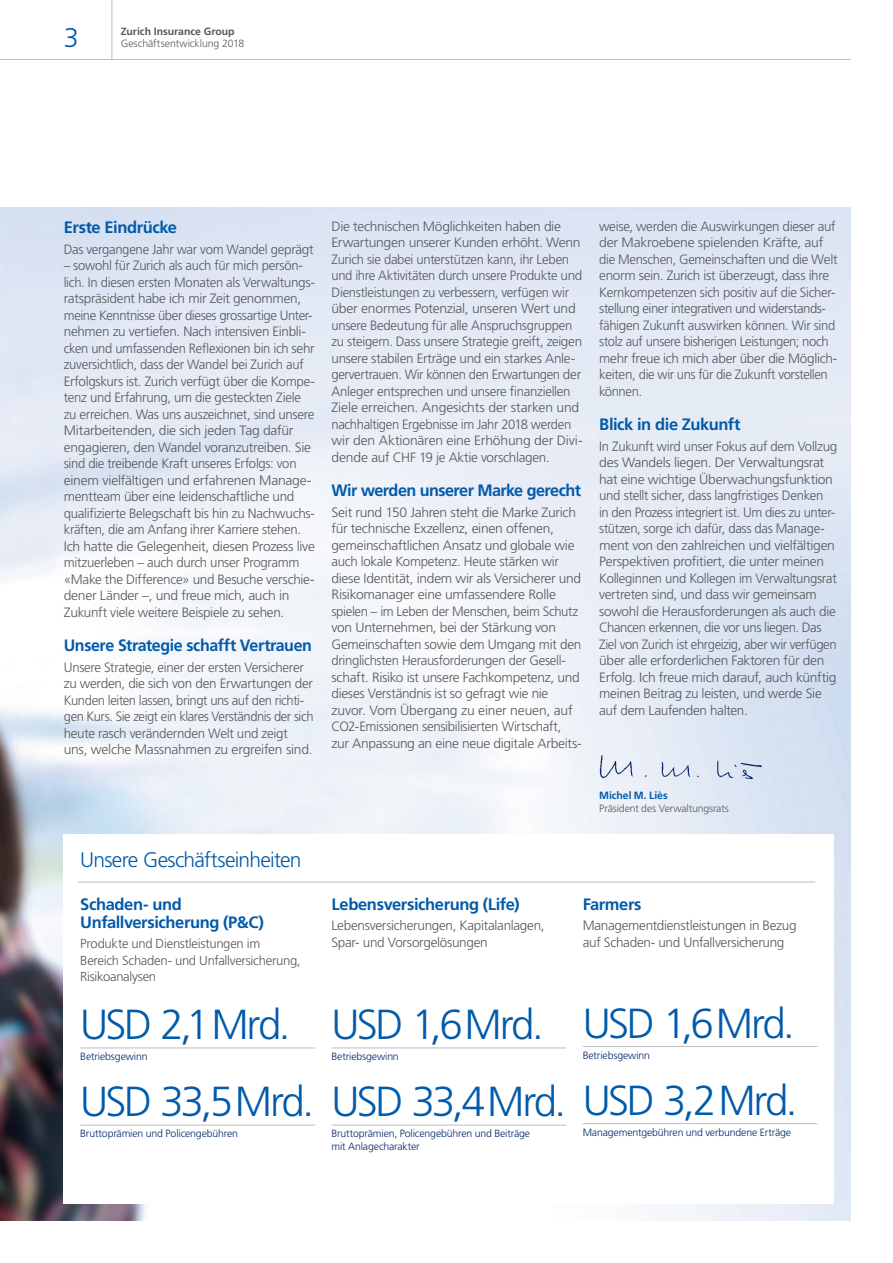
<style>
.page{position:relative;width:893px;height:1263px;background:#fff}
.page>*{position:absolute;margin:0;border:0;box-sizing:border-box;transform-origin:0 0}
.t1{font:300 42px "Frutiger LT Std";letter-spacing:-.055em;color:#015aaa}
.t2{font:300 27px "Frutiger LT Std";color:#015aaa}
.t3{font:300 21px "Frutiger LT Std";letter-spacing:-.035em;color:#015aaa}
.t4{font:700 16.5px/18px "Frutiger LT Std";letter-spacing:-.025em;color:#015aaa}
.t5{font:300 13.5px/16.5px "Frutiger LT Std";letter-spacing:-.025em;color:#57585a}
.t6{font:300 13.05px/16.5px "Frutiger LT Std";letter-spacing:-.02em;color:#57585a}
.t7{font:300 10.5px/12.8px "Frutiger LT Std";letter-spacing:-.015em;color:#04286b}
.t8{font:300 10.5px "Frutiger LT Std";letter-spacing:-.01em;color:#57585a}
.t9{font:700 10.5px "Frutiger LT Std";color:#57585a}
.t10{font:700 10.5px "Frutiger LT Std";letter-spacing:-.005em;color:#015aaa}
</style>
<div class="page">
<img style="left:0;top:208px;width:850px;height:1012px">
<div style="left:64px;top:835px;width:770px;height:369px;background:#fff"></div>
<hr style="left:78px;top:882px;width:737px;height:1px;background:#bcbdc0">
<hr style="left:0;top:59px;width:850px;height:1px;background:#bcbdc0">
<hr style="left:112px;top:0;width:1px;height:60px;background:#bcbdc0">
<img style="left:599px;top:753px;width:170px;height:27px">
<hr style="left:80px;top:1047px;width:235px;height:1px;background:#bcbdc0">
<hr style="left:80px;top:1125px;width:235px;height:1px;background:#bcbdc0">
<hr style="left:331px;top:1047px;width:235px;height:1px;background:#bcbdc0">
<hr style="left:331px;top:1125px;width:235px;height:1px;background:#bcbdc0">
<hr style="left:583px;top:1046px;width:234px;height:1px;background:#bcbdc0">
<hr style="left:583px;top:1123px;width:234px;height:1px;background:#bcbdc0">
<p class="t9" style="left:121px;top:25px;width:115px">Zurich Insurance Group</p>
<h2 class="t2" style="left:64px;top:22px;width:17px">3</h2>
<p class="t8" style="left:121px;top:37px;width:125px">Geschäftsentwicklung 2018</p>
<p class="t4" style="left:64px;top:218px;width:115px">Erste Eindrücke</p>
<p class="t5" style="left:64px;top:241px;width:251px">Das vergangene Jahr war vom Wandel geprägt</p>
<p class="t5" style="left:64px;top:257px;width:253px">– sowohl für Zurich als auch für mich persön&shy;lich. In diesen ersten Monaten als Verwaltungs&shy;ratspräsident habe ich mir Zeit genommen, meine Kenntnisse über dieses grossartige Unter&shy;nehmen zu vertiefen. Nach intensiven Einbli&shy;cken und umfassenden Reflexionen bin ich sehr zuversichtlich, dass der Wandel bei Zurich auf Erfolgskurs ist. Zurich verfügt über die Kompe&shy;tenz und Erfahrung, um die gesteckten Ziele zu erreichen. Was uns auszeichnet, sind unsere Mitarbeitenden, die sich jeden Tag dafür engagieren, den Wandel voranzutreiben. Sie sind die treibende Kraft unseres Erfolgs: von einem vielfältigen und erfahrenen Manage&shy;mentteam über eine leidenschaftliche und qualifizierte Belegschaft bis hin zu Nachwuchs&shy;kräften, die am Anfang ihrer Karriere stehen.<br>Ich hatte die Gelegenheit, diesen Prozess live mitzuerleben – auch durch unser Programm «Make the Difference» und Besuche verschie&shy;dener Länder –, und freue mich, auch in Zukunft viele weitere Beispiele zu sehen.</p>
<p class="t4" style="left:64px;top:636px;width:250px">Unsere Strategie schafft Vertrauen</p>
<p class="t5" style="left:64px;top:659px;width:251px">Unsere Strategie, einer der ersten Versicherer zu werden, die sich von den Erwartungen der Kunden leiten lassen, bringt uns auf den richti&shy;gen Kurs. Sie zeigt ein klares Verständnis der sich heute rasch verändernden Welt und zeigt uns, welche Massnahmen zu ergreifen sind.</p>
<p class="t5" style="left:331px;top:218px;width:253px">Die technischen Möglichkeiten haben die Erwartungen unserer Kunden erhöht. Wenn Zurich sie dabei unterstützen kann, ihr Leben und ihre Aktivitäten durch unsere Produkte und Dienstleistungen zu verbessern, verfügen wir über enormes Potenzial, unseren Wert und unsere Bedeutung für alle Anspruchsgruppen zu steigern. Dass unsere Strategie greift, zeigen unsere stabilen Erträge und ein starkes Anle&shy;gervertrauen. Wir können den Erwartungen der Anleger entsprechen und unsere finanziellen Ziele erreichen. Angesichts der starken und nachhaltigen Ergebnisse im Jahr 2018 werden wir den Aktionären eine Erhöhung der Divi&shy;dende auf CHF 19 je Aktie vorschlagen.</p>
<p class="t4" style="left:331px;top:482px;width:251px">Wir werden unserer Marke gerecht</p>
<p class="t5" style="left:331px;top:504px;width:252px">Seit rund 150 Jahren steht die Marke Zurich für technische Exzellenz, einen offenen, gemeinschaftlichen Ansatz und globale wie auch lokale Kompetenz. Heute stärken wir diese Identität, indem wir als Versicherer und Risikomanager eine umfassendere Rolle spielen – im Leben der Menschen, beim Schutz von Unternehmen, bei der Stärkung von Gemeinschaften sowie dem Umgang mit den dringlichsten Herausforderungen der Gesell&shy;schaft. Risiko ist unsere Fachkompetenz, und dieses Verständnis ist so gefragt wie nie zuvor. Vom Übergang zu einer neuen, auf CO2-Emissionen sensibilisierten Wirtschaft, zur Anpassung an eine neue digitale Arbeits-</p>
<h3 class="t3" style="left:80px;top:848px;width:223px">Unsere Geschäftseinheiten</h3>
<p class="t5" style="left:599px;top:218px;width:240px">weise, werden die Auswirkungen dieser auf der Makroebene spielenden Kräfte, auf die Menschen, Gemeinschaften und die Welt enorm sein. Zurich ist überzeugt, dass ihre Kernkompetenzen sich positiv auf die Sicher&shy;stellung einer integrativen und widerstands&shy;fähigen Zukunft auswirken können. Wir sind stolz auf unsere bisherigen Leistungen; noch mehr freue ich mich aber über die Möglich&shy;keiten, die wir uns für die Zukunft vorstellen können.</p>
<p class="t4" style="left:599px;top:416px;width:143px">Blick in die Zukunft</p>
<p class="t5" style="left:599px;top:438px;width:240px">In Zukunft wird unser Fokus auf dem Vollzug des Wandels liegen. Der Verwaltungsrat hat eine wichtige Überwachungsfunktion und stellt sicher, dass langfristiges Denken<br>in den Prozess integriert ist. Um dies zu unter&shy;stützen, sorge ich dafür, dass das Manage&shy;ment von den zahlreichen und vielfältigen Perspektiven profitiert, die unter meinen Kolleginnen und Kollegen im Verwaltungsrat vertreten sind, und dass wir gemeinsam sowohl die Herausforderungen als auch die Chancen erkennen, die vor uns liegen. Das Ziel von Zurich ist ehrgeizig, aber wir verfügen über alle erforderlichen Faktoren für den Erfolg. Ich freue mich darauf, auch künftig meinen Beitrag zu leisten, und werde Sie auf dem Laufenden halten.</p>
<p class="t10" style="left:599px;top:789px;width:70px">Michel M. Liès</p>
<p class="t8" style="left:599px;top:802px;width:131px">Präsident des Verwaltungsrats</p>
<p class="t4" style="left:331px;top:895px;width:190px">Lebensversicherung (Life)</p>
<p class="t5" style="left:331px;top:917px;width:214px">Lebensversicherungen, Kapitalanlagen,<br>Spar- und Vorsorgelösungen</p>
<p class="t4" style="left:80px;top:895px;width:185px">Schaden- und<br>Unfallversicherung (P&amp;C)</p>
<p class="t6" style="left:80px;top:936px;width:222px">Produkte und Dienstleistungen im<br>Bereich Schaden- und Unfallversicherung,<br>Risikoanalysen</p>
<h1 class="t1" style="left:80px;top:1001px;width:212px">USD 2,1Mrd.</h1>
<p class="t7" style="left:80px;top:1050px;width:69px">Betriebsgewinn</p>
<h1 class="t1" style="left:80px;top:1078px;width:719px">USD 33,5Mrd. USD 33,4Mrd. USD 3,2Mrd.</h1>
<p class="t7" style="left:80px;top:1127px;width:159px">Bruttoprämien und Policengebühren</p>
<p class="t4" style="left:583px;top:895px;width:60px">Farmers</p>
<p class="t5" style="left:583px;top:917px;width:215px">Managementdienstleistungen in Bezug auf Schaden- und Unfallversicherung</p>
<h1 class="t1" style="left:583px;top:999px;width:214px">USD 1,6Mrd.</h1>
<p class="t7" style="left:583px;top:1049px;width:69px">Betriebsgewinn</p>
<h1 class="t1" style="left:331px;top:1001px;width:214px">USD 1,6Mrd.</h1>
<p class="t7" style="left:331px;top:1050px;width:69px">Betriebsgewinn</p>
<p class="t7" style="left:583px;top:1126px;width:210px">Managementgebühren und verbundene Erträge</p>
<p class="t7" style="left:331px;top:1127px;width:200px">Bruttoprämien, Policengebühren und Beiträge mit Anlagecharakter</p>
</div>
